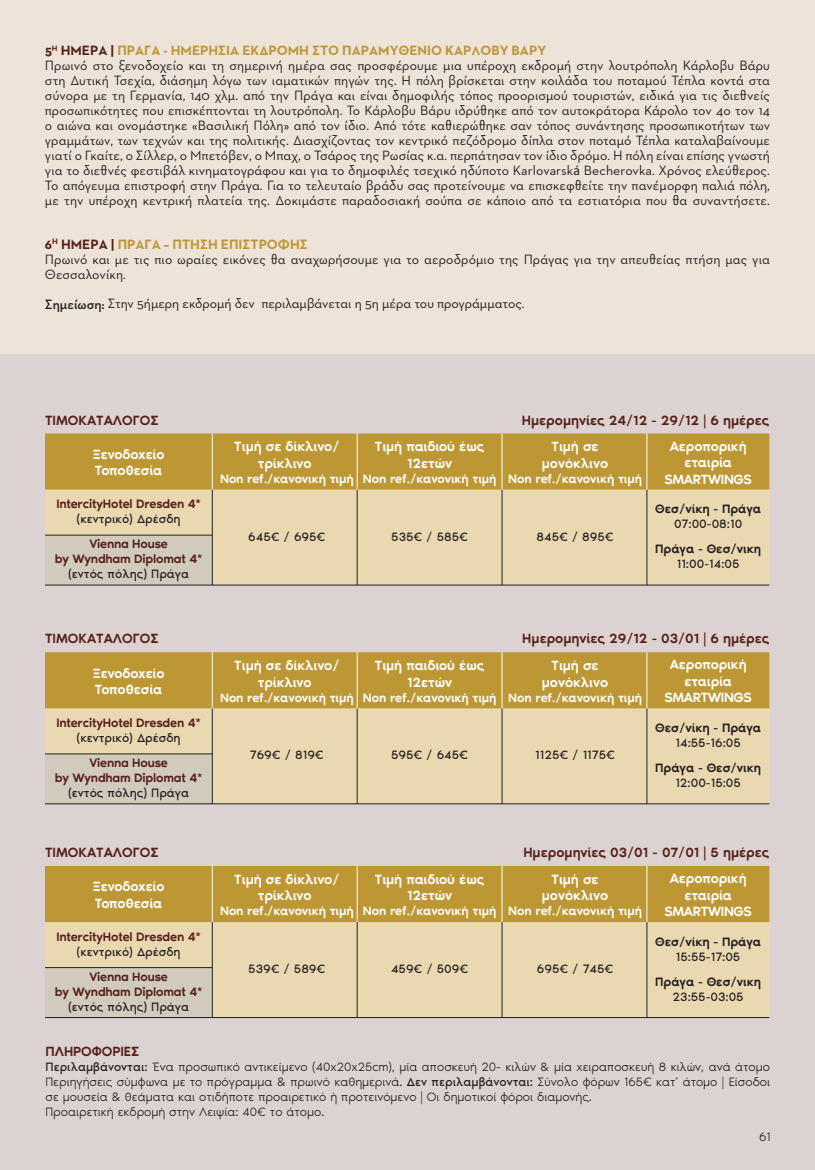
<style>
.page{position:relative;width:815px;height:1170px;background:#fff}
.page>*{position:absolute;margin:0;border:0;box-sizing:border-box;transform-origin:0 0}
.t1{font:13.75px/15px "Neutraface Two Text Greek";letter-spacing:.005em;color:#231f20}
.t2{font:500 13.75px/16.5px "Noir Pro";letter-spacing:-.005em;color:#fff;text-align:center}
.t3{font:500 13.75px "Noir Pro";color:#57211b}
.t4{font:300 12.5px/15px "Noir Pro";color:#231f20}
.t5{font:12.5px "Noir Pro";color:#231f20}
.t6{font:500 12.5px "Noir Pro";letter-spacing:-.01em;color:#fff}
.t7{font:500 12.5px/15px "Noir Pro";letter-spacing:-.015em;color:#57211b;text-align:center}
.t8{font:500 12.5px "Noir Pro";color:#231f20}
.s1{font-weight:700;color:#57211b}
.s2{font-weight:700;color:#be9735}
.s3{font-family:"Myriad Pro"}
.s4{font-weight:600}
.s5{font-weight:400}
</style>
<div class="page">
<div style="left:0;top:0;width:815px;height:1169px;background:#ede3d9"></div>
<div style="left:0;top:355px;width:815px;height:814px;background:#dcd2d1"></div>
<div style="left:45px;top:922px;width:724px;height:95px;background:#ead8b1"></div>
<div style="left:45px;top:967px;width:167px;height:50px;background:#d1cbbd"></div>
<hr style="left:212px;top:922px;width:1px;height:95px;background:#231f20">
<hr style="left:357px;top:922px;width:1px;height:95px;background:#231f20">
<hr style="left:502px;top:922px;width:1px;height:95px;background:#231f20">
<hr style="left:647px;top:922px;width:1px;height:95px;background:#231f20">
<hr style="left:45px;top:1017px;width:724px;height:1px;background:#231f20">
<div style="left:45px;top:866px;width:724px;height:56px;background:#be9735"></div>
<hr style="left:212px;top:865px;width:1px;height:57px;background:#fff">
<hr style="left:357px;top:865px;width:1px;height:57px;background:#fff">
<hr style="left:502px;top:865px;width:1px;height:57px;background:#fff">
<hr style="left:647px;top:865px;width:1px;height:57px;background:#fff">
<hr style="left:45px;top:967px;width:167px;height:1px;background:#231f20">
<div style="left:45px;top:708px;width:724px;height:95px;background:#ead8b1"></div>
<div style="left:45px;top:753px;width:167px;height:50px;background:#d1cbbd"></div>
<hr style="left:212px;top:708px;width:1px;height:95px;background:#231f20">
<hr style="left:357px;top:708px;width:1px;height:95px;background:#231f20">
<hr style="left:502px;top:708px;width:1px;height:95px;background:#231f20">
<hr style="left:647px;top:708px;width:1px;height:95px;background:#231f20">
<hr style="left:45px;top:803px;width:724px;height:1px;background:#231f20">
<div style="left:45px;top:652px;width:724px;height:56px;background:#be9735"></div>
<hr style="left:212px;top:652px;width:1px;height:56px;background:#fff">
<hr style="left:357px;top:652px;width:1px;height:56px;background:#fff">
<hr style="left:502px;top:652px;width:1px;height:56px;background:#fff">
<hr style="left:647px;top:652px;width:1px;height:56px;background:#fff">
<hr style="left:45px;top:753px;width:167px;height:1px;background:#231f20">
<div style="left:45px;top:489px;width:724px;height:96px;background:#ead8b1"></div>
<div style="left:45px;top:535px;width:167px;height:50px;background:#d1cbbd"></div>
<hr style="left:212px;top:489px;width:1px;height:96px;background:#231f20">
<hr style="left:357px;top:489px;width:1px;height:96px;background:#231f20">
<hr style="left:502px;top:489px;width:1px;height:96px;background:#231f20">
<hr style="left:647px;top:489px;width:1px;height:96px;background:#231f20">
<hr style="left:45px;top:584px;width:724px;height:1px;background:#231f20">
<div style="left:45px;top:433px;width:724px;height:56px;background:#be9735"></div>
<hr style="left:212px;top:433px;width:1px;height:56px;background:#fff">
<hr style="left:357px;top:433px;width:1px;height:56px;background:#fff">
<hr style="left:502px;top:433px;width:1px;height:56px;background:#fff">
<hr style="left:647px;top:433px;width:1px;height:56px;background:#fff">
<hr style="left:45px;top:534px;width:167px;height:1px;background:#231f20">
<p class="t1" style="left:45px;top:43px;width:727px"><span class="s1">5</span><sup>Η</sup> <span class="s1">ΗΜΕΡΑ |</span> <span class="s2">ΠΡΑΓΑ - ΗΜΕΡΗΣΙΑ ΕΚΔΡΟΜΗ ΣΤΟ ΠΑΡΑΜΥΘΕΝΙΟ ΚΑΡΛΟΒΥ ΒΑΡΥ<br></span>Πρωινό στο ξενοδοχείο και τη σημερινή ημέρα σας προσφέρουμε μια υπέροχη εκδρομή στην λουτρόπολη Κάρλοβυ Βάρυ στη Δυτική Τσεχία, διάσημη λόγω των ιαματικών πηγών της. Η πόλη βρίσκεται στην κοιλάδα του ποταμού Τέπλα κοντά στα σύνορα με τη Γερμανία, 140 χλμ. από την Πράγα και είναι δημοφιλής τόπος προορισμού τουριστών, ειδικά για τις διεθνείς προσωπικότητες που επισκέπτονται τη λουτρόπολη. Το Κάρλοβυ Βάρυ ιδρύθηκε από τον αυτοκράτορα Κάρολο τον 4ο τον 14 ο αιώνα και ονομάστηκε «Βασιλική Πόλη» από τον ίδιο. Από τότε καθιερώθηκε σαν τόπος συνάντησης προσωπικοτήτων των γραμμάτων, των τεχνών και της πολιτικής. Διασχίζοντας τον κεντρικό πεζόδρομο δίπλα στον ποταμό Τέπλα καταλαβαίνουμε γιατί ο Γκαίτε, ο Σίλλερ, ο Μπετόβεν, ο Μπαχ, ο Τσάρος της Ρωσίας κ.α. περπάτησαν τον ίδιο δρόμο. Η πόλη είναι επίσης γνωστή για το διεθνές φεστιβάλ κινηματογράφου και για το δημοφιλές τσεχικό ηδύποτο Karlovarsk<span class="s3">á</span> Becherovka. Χρόνος ελεύθερος.<br>Το απόγευμα επιστροφή στην Πράγα. Για το τελευταίο βράδυ σας προτείνουμε να επισκεφθείτε την πανέμορφη παλιά πόλη, με την υπέροχη κεντρική πλατεία της. Δοκιμάστε παραδοσιακή σούπα σε κάποιο από τα εστιατόρια που θα συναντήσετε.</p>
<p class="t1" style="left:45px;top:236px;width:726px"><span class="s1">6</span><sup>Η</sup> <span class="s1">ΗΜΕΡΑ |</span> <span class="s2">ΠΡΑΓΑ – ΠΤΗΣΗ ΕΠΙΣΤΡΟΦΗΣ<br></span>Πρωινό και με τις πιο ωραίες εικόνες θα αναχωρήσουμε για το αεροδρόμιο της Πράγας για την απευθείας πτήση μας για<br>Θεσσαλονίκη.</p>
<p class="t1" style="left:45px;top:296px;width:481px"><span class="s4">Σημείωση:</span> Στην 5ήμερη εκδρομή δεν περιλαμβάνεται η 5η μέρα του προγράμματος.</p>
<p class="t3" style="left:45px;top:409px;width:115px">ΤΙΜΟΚΑΤΑΛΟΓΟΣ</p>
<p class="t3" style="left:522px;top:409px;width:249px">Ημερομηνίες 24/12 - 29/12 | 6 ημέρες</p>
<p class="t2" style="left:93px;top:445px;width:73px;text-align:left">Ξενοδοχείo<br>Τοποθεσία</p>
<p class="t2" style="left:665px;top:436px;width:89px">Αεροπορική εταιρία<br>SMARTWINGS</p>
<p class="t2" style="left:234px;top:437px;width:107px">Τιμή σε δίκλινο/ τρίκλινο</p>
<p class="t6" style="left:220px;top:469px;width:135px">Non ref./κανονική τιμή</p>
<p class="t2" style="left:375px;top:437px;width:111px">Τιμή παιδιού έως<br>12ετών</p>
<p class="t6" style="left:363px;top:469px;width:135px">Non ref./κανονική τιμή</p>
<p class="t2" style="left:542px;top:437px;width:68px">Τιμή σε μονόκλινο</p>
<p class="t6" style="left:508px;top:469px;width:135px">Non ref./κανονική τιμή</p>
<p class="t7" style="left:56px;top:495px;width:146px">IntercityHotel Dresden 4*</p>
<p class="t5" style="left:77px;top:509px;width:105px">(κεντρικό) Δρέσδη</p>
<p class="t7" style="left:55px;top:535px;width:149px">Vienna House<br>by Wyndham Diplomat 4*</p>
<p class="t5" style="left:68px;top:564px;width:123px">(εντός πόλης) Πράγα</p>
<p class="t5" style="left:248px;top:527px;width:79px">645€ / 695€</p>
<p class="t5" style="left:391px;top:527px;width:78px">535€ / 585€</p>
<p class="t5" style="left:536px;top:527px;width:79px">845€ / 895€</p>
<p class="t8" style="left:655px;top:499px;width:107px">Θεσ/νίκη - Πράγα</p>
<p class="t5" style="left:674px;top:514px;width:70px">07:00-08:10</p>
<p class="t8" style="left:655px;top:539px;width:107px">Πράγα - Θεσ/νικη</p>
<p class="t5" style="left:677px;top:554px;width:64px">11:00-14:05</p>
<p class="t3" style="left:45px;top:628px;width:115px">ΤΙΜΟΚΑΤΑΛΟΓΟΣ</p>
<p class="t3" style="left:522px;top:628px;width:249px">Ημερομηνίες 29/12 - 03/01 | 6 ημέρες</p>
<p class="t2" style="left:93px;top:663px;width:73px;text-align:left">Ξενοδοχείo<br>Τοποθεσία</p>
<p class="t2" style="left:665px;top:655px;width:89px">Αεροπορική εταιρία<br>SMARTWINGS</p>
<p class="t2" style="left:234px;top:656px;width:107px">Τιμή σε δίκλινο/ τρίκλινο</p>
<p class="t6" style="left:220px;top:687px;width:135px">Non ref./κανονική τιμή</p>
<p class="t2" style="left:375px;top:656px;width:111px">Τιμή παιδιού έως<br>12ετών</p>
<p class="t6" style="left:363px;top:687px;width:135px">Non ref./κανονική τιμή</p>
<p class="t2" style="left:542px;top:656px;width:68px">Τιμή σε μονόκλινο</p>
<p class="t6" style="left:508px;top:687px;width:135px">Non ref./κανονική τιμή</p>
<p class="t7" style="left:56px;top:714px;width:146px">IntercityHotel Dresden 4*</p>
<p class="t5" style="left:77px;top:728px;width:105px">(κεντρικό) Δρέσδη</p>
<p class="t7" style="left:55px;top:754px;width:149px">Vienna House<br>by Wyndham Diplomat 4*</p>
<p class="t5" style="left:68px;top:783px;width:123px">(εντός πόλης) Πράγα</p>
<p class="t5" style="left:250px;top:745px;width:75px">769€ / 819€</p>
<p class="t5" style="left:391px;top:745px;width:79px">595€ / 645€</p>
<p class="t5" style="left:535px;top:745px;width:81px">1125€ / 1175€</p>
<p class="t8" style="left:655px;top:717px;width:107px">Θεσ/νίκη - Πράγα</p>
<p class="t5" style="left:675px;top:733px;width:67px">14:55-16:05</p>
<p class="t8" style="left:655px;top:757px;width:107px">Πράγα - Θεσ/νικη</p>
<p class="t5" style="left:675px;top:773px;width:67px">12:00-15:05</p>
<p class="t3" style="left:45px;top:841px;width:115px">ΤΙΜΟΚΑΤΑΛΟΓΟΣ</p>
<p class="t3" style="left:523px;top:841px;width:247px">Ημερομηνίες 03/01 - 07/01 | 5 ημέρες</p>
<p class="t2" style="left:93px;top:877px;width:73px;text-align:left">Ξενοδοχείo<br>Τοποθεσία</p>
<p class="t2" style="left:665px;top:869px;width:89px">Αεροπορική εταιρία<br>SMARTWINGS</p>
<p class="t2" style="left:234px;top:870px;width:107px">Τιμή σε δίκλινο/ τρίκλινο</p>
<p class="t6" style="left:220px;top:901px;width:135px">Non ref./κανονική τιμή</p>
<p class="t2" style="left:375px;top:870px;width:111px">Τιμή παιδιού έως<br>12ετών</p>
<p class="t6" style="left:363px;top:901px;width:135px">Non ref./κανονική τιμή</p>
<p class="t2" style="left:542px;top:870px;width:68px">Τιμή σε μονόκλινο</p>
<p class="t6" style="left:508px;top:901px;width:135px">Non ref./κανονική τιμή</p>
<p class="t7" style="left:56px;top:928px;width:146px">IntercityHotel Dresden 4*</p>
<p class="t5" style="left:77px;top:941px;width:105px">(κεντρικό) Δρέσδη</p>
<p class="t7" style="left:55px;top:968px;width:149px">Vienna House<br>by Wyndham Diplomat 4*</p>
<p class="t5" style="left:68px;top:997px;width:123px">(εντός πόλης) Πράγα</p>
<p class="t5" style="left:248px;top:959px;width:79px">539€ / 589€</p>
<p class="t5" style="left:391px;top:959px;width:79px">459€ / 509€</p>
<p class="t5" style="left:537px;top:959px;width:78px">695€ / 745€</p>
<p class="t8" style="left:655px;top:931px;width:107px">Θεσ/νίκη - Πράγα</p>
<p class="t5" style="left:676px;top:946px;width:66px">15:55-17:05</p>
<p class="t8" style="left:655px;top:971px;width:107px">Πράγα - Θεσ/νικη</p>
<p class="t5" style="left:673px;top:986px;width:72px">23:55-03:05</p>
<p class="t3" style="left:46px;top:1040px;width:95px">ΠΛΗΡΟΦΟΡΙΕΣ</p>
<p class="t4" style="left:46px;top:1058px;width:726px"><span class="s5">Περιλαμβάνονται:</span> Ένα προσωπικό αντικείμενο (40x20x25cm), μία αποσκευή 20- κιλών &amp; μία χειραποσκευή 8 κιλών, ανά άτομο Περιηγήσεις σύμφωνα με το πρόγραμμα &amp; πρωινό καθημερινά. <span class="s5">Δεν περιλαμβάνονται:</span> Σύνολο φόρων 165€ κατ’ άτομο | Είσοδοι σε μουσεία &amp; θεάματα και οτιδήποτε προαιρετικό ή προτεινόμενο | Οι δημοτικοί φόροι διαμονής.<br>Προαιρετική εκδρομή στην Λειψία: 40€ το άτομο.</p>
<p class="t4" style="left:759px;top:1128px;width:13px">61</p>
</div>
